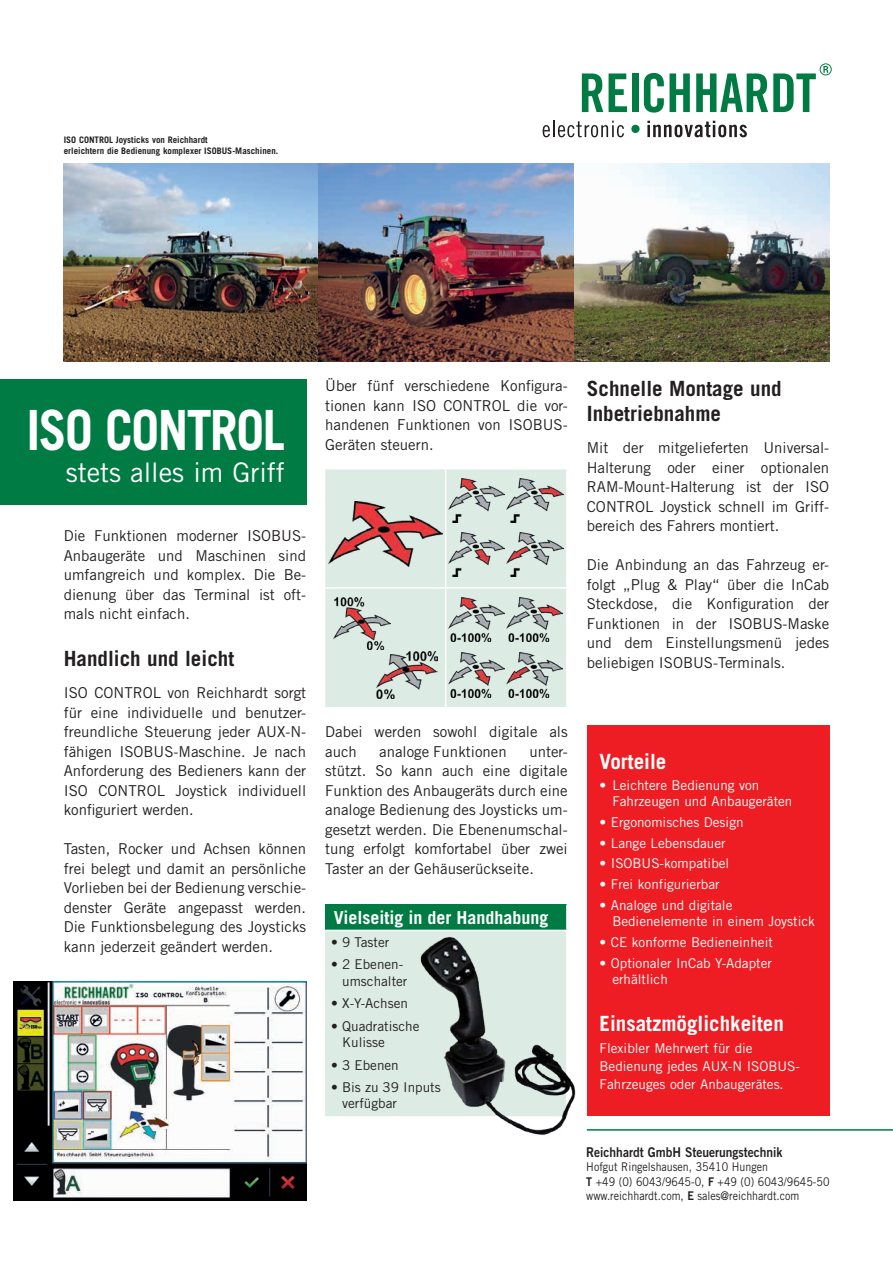
<style>
.page{position:relative;width:893px;height:1263px;background:#fff}
.page>*{position:absolute;margin:0;border:0;box-sizing:border-box;transform-origin:0 0}
.t1{font:700 55.5px "Trade Gothic LT";letter-spacing:-.03em;color:#fff;scale:.9 1}
.t2{font:27px "Trade Gothic LT";color:#fff}
.t3{font:700 21px/25.2px "Trade Gothic LT";color:#231f20}
.t4{font:700 21px "Trade Gothic LT";color:#fff}
.t5{font:700 18px "Trade Gothic LT";color:#fff}
.t6{font:15px/19.5px "Trade Gothic LT";color:#231f20;text-align:justify}
.t7{font:13.5px/16.5px "Trade Gothic LT";color:#fff}
.t8{font:13.5px/16.2px "Trade Gothic LT";color:#231f20}
.t9{font:13.5px "Trade Gothic LT Bold Two";color:#231f20;scale:.89 1}
.t10{font:12px/14.4px "Trade Gothic LT";color:#231f20;scale:.89 1}
.t11{font:700 9px/10.8px "Trade Gothic LT";color:#231f20}
.s1{font-family:"Trade Gothic LT Bold Two"}
</style>
<div class="page">
<div style="left:587px;top:725px;width:242px;height:391px;background:#ee1d23"></div>
<svg style="left:543px;top:121px;width:81px;height:16px"></svg>
<div style="left:631px;top:125px;width:9px;height:8px;background:#007b44;border-radius:50%"></div>
<svg style="left:647px;top:121px;width:100px;height:16px"></svg>
<svg style="left:582px;top:73px;width:21px;height:39px"></svg>
<svg style="left:609px;top:73px;width:18px;height:39px"></svg>
<div style="left:632px;top:73px;width:7px;height:39px;background:#007b44"></div>
<svg style="left:644px;top:73px;width:46px;height:40px"></svg>
<svg style="left:696px;top:63px;width:135px;height:49px"></svg>
<div style="left:0;top:379px;width:306px;height:126px;background:#007b44"></div>
<hr style="left:587px;top:1129px;width:306px;height:1px;background:#007b44">
<img style="left:64px;top:163px;width:765px;height:198px">
<img style="left:14px;top:981px;width:292px;height:219px">
<div style="left:325px;top:904px;width:242px;height:26px;background:#007b44"></div>
<div style="left:325px;top:930px;width:242px;height:187px;background:#dcebe3"></div>
<hr style="left:566px;top:904px;width:2px;height:26px;background:#fff">
<hr style="left:325px;top:930px;width:243px;height:1px;background:#fff">
<hr style="left:325px;top:1116px;width:243px;height:2px;background:#fff">
<div style="left:325px;top:469px;width:241px;height:238px;background:#dcebe3"></div>
<hr style="left:445px;top:469px;width:1px;height:118px;background:#fff">
<hr style="left:325px;top:587px;width:121px;height:2px;background:#fff">
<hr style="left:446px;top:587px;width:120px;height:2px;background:#fff">
<hr style="left:445px;top:589px;width:1px;height:118px;background:#fff">
<img style="left:328px;top:501px;width:114px;height:66px">
<img style="left:448px;top:479px;width:56px;height:44px">
<img style="left:507px;top:479px;width:56px;height:44px">
<img style="left:448px;top:533px;width:56px;height:44px">
<img style="left:507px;top:533px;width:56px;height:44px">
<img style="left:333px;top:598px;width:57px;height:52px">
<img style="left:448px;top:598px;width:56px;height:44px">
<img style="left:507px;top:598px;width:56px;height:44px">
<img style="left:377px;top:652px;width:60px;height:46px">
<img style="left:448px;top:653px;width:56px;height:44px">
<img style="left:507px;top:653px;width:56px;height:44px">
<img style="left:401px;top:925px;width:175px;height:210px">
<p class="t11" style="left:64px;top:134px;width:216px">ISO CONTROL Joysticks von Reichhardt<br>erleichtern die Bedienung komplexer ISOBUS-Maschinen.</p>
<h1 class="t1" style="left:26px;top:396px;width:289px">ISO CONTROL</h1>
<h2 class="t2" style="left:66px;top:456px;width:221px">stets alles im Griff</h2>
<p class="t6" style="left:64px;top:526px;width:244px">Die Funktionen moderner ISOBUS-Anbaugeräte und Maschinen sind umfangreich und komplex. Die Be&shy;dienung über das Terminal ist oft&shy;mals nicht einfach.</p>
<h3 class="t3" style="left:64px;top:645px;width:172px">Handlich und leicht</h3>
<p class="t6" style="left:64px;top:683px;width:244px">ISO CONTROL von Reichhardt sorgt für eine individuelle und benutzer&shy;freundliche Steuerung jeder AUX-N&shy;fähigen ISOBUS-Maschine. Je nach Anforderung des Bedieners kann der ISO CONTROL Joystick individuell konfiguriert werden.</p>
<p class="t6" style="left:64px;top:839px;width:244px">Tasten, Rocker und Achsen können frei belegt und damit an persönliche Vorlieben bei der Bedienung verschie&shy;denster Geräte angepasst werden.<br>Die Funktionsbelegung des Joysticks kann jederzeit geändert werden.</p>
<p class="t6" style="left:325px;top:376px;width:244px">Über fünf verschiedene Konfigura&shy;tionen kann ISO CONTROL die vor&shy;handenen Funktionen von ISOBUS-Geräten steuern.</p>
<h3 class="t3" style="left:587px;top:375px;width:196px">Schnelle Montage und<br>Inbetriebnahme</h3>
<p class="t6" style="left:587px;top:438px;width:244px">Mit der mitgelieferten Universal-Halterung oder einer optionalen RAM-Mount-Halterung ist der ISO CONTROL Joystick schnell im Griff&shy;bereich des Fahrers montiert.</p>
<p class="t6" style="left:587px;top:555px;width:244px">Die Anbindung an das Fahrzeug er&shy;folgt „Plug &amp; Play“ über die InCab Steckdose, die Konfiguration der Funktionen in der ISOBUS-Maske und dem Einstellungsmenü jedes beliebigen ISOBUS-Terminals.</p>
<p class="t6" style="left:325px;top:722px;width:244px">Dabei werden sowohl digitale als auch</p>
<p class="t6" style="left:379px;top:741px;width:129px">analoge Funktionen</p>
<p class="t6" style="left:325px;top:741px;width:244px;text-indent:204px">unter&shy;stützt. So kann auch eine digitale Funktion des Anbaugeräts durch eine analoge Bedienung des Joysticks um&shy;gesetzt werden. Die Ebenenumschal&shy;tung erfolgt komfortabel über zwei Taster an der Gehäuserückseite.</p>
<p class="t5" style="left:334px;top:907px;width:216px">Vielseitig in der Handhabung</p>
<p class="t8" style="left:331px;top:934px;width:59px">• 9 Taster</p>
<p class="t8" style="left:342px;top:956px;width:67px;text-indent:-11px">• 2 Ebenen&shy;umschalter</p>
<p class="t8" style="left:331px;top:995px;width:78px">• X-Y-Achsen</p>
<p class="t8" style="left:342px;top:1018px;width:79px;text-indent:-11px">• Quadratische<br>Kulisse</p>
<p class="t8" style="left:331px;top:1056px;width:69px">• 3 Ebenen</p>
<p class="t8" style="left:342px;top:1079px;width:100px;text-indent:-11px">• Bis zu 39 Inputs verfügbar</p>
<h3 class="t4" style="left:600px;top:748px;width:68px">Vorteile</h3>
<p class="t7" style="left:612px;top:776px;width:182px;text-indent:-13px">• Leichtere Bedienung von<br>Fahrzeugen und Anbaugeräten</p>
<p class="t7" style="left:600px;top:813px;width:146px">• Ergonomisches Design</p>
<p class="t7" style="left:600px;top:834px;width:128px">• Lange Lebensdauer</p>
<p class="t7" style="left:600px;top:855px;width:131px">• ISOBUS-kompatibel</p>
<p class="t7" style="left:600px;top:876px;width:122px">• Frei konfigurierbar</p>
<p class="t7" style="left:612px;top:896px;width:204px;text-indent:-13px">• Analoge und digitale<br>Bedienelemente in einem Joystick</p>
<p class="t7" style="left:600px;top:934px;width:175px">• CE konforme Bedieneinheit</p>
<p class="t7" style="left:612px;top:954px;width:161px;text-indent:-13px">• Optionaler InCab Y-Adapter erhältlich</p>
<h3 class="t4" style="left:600px;top:1010px;width:186px">Einsatzmöglichkeiten</h3>
<p class="t7" style="left:600px;top:1039px;width:202px;line-height:18px">Flexibler Mehrwert für die<br>Bedienung jedes AUX-N ISOBUS-<br>Fahrzeuges oder Anbaugerätes.</p>
<p class="t9" style="left:586px;top:1144px;width:222px">Reichhardt GmbH Steuerungstechnik</p>
<p class="t10" style="left:586px;top:1160px;width:275px">Hofgut Ringelshausen, 35410 Hungen<br><span class="s1">T</span> +49 (0) 6043/9645-0, <span class="s1">F</span> +49 (0) 6043/9645-50 www.reichhardt.com, <span class="s1">E</span> sales@reichhardt.com</p>
</div>
